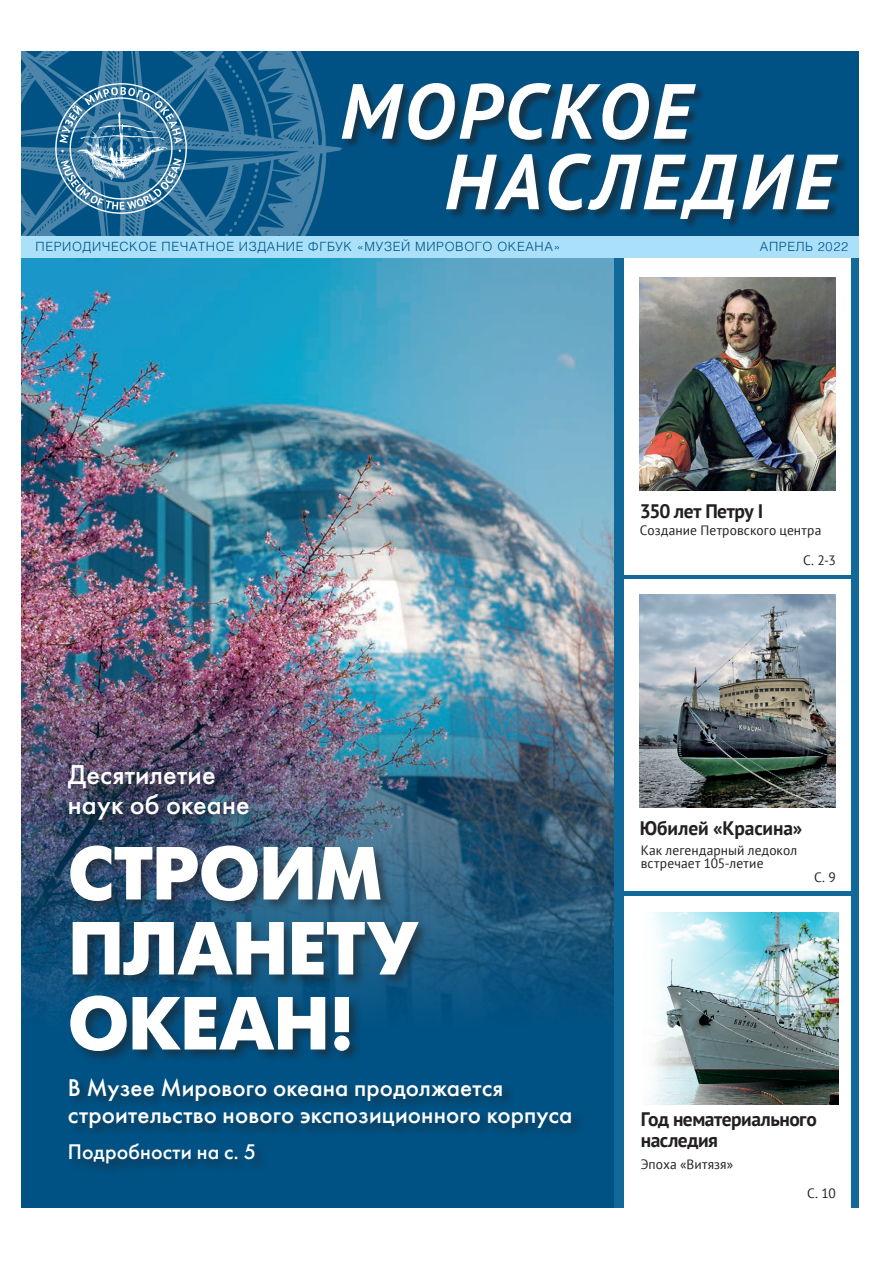
<style>
.page{position:relative;width:893px;height:1263px;background:#fff}
.page>*{position:absolute;margin:0;border:0;box-sizing:border-box;transform-origin:0 0}
.t1{font:italic 700 78px "PT Sans";letter-spacing:.05em;color:#fff}
.t2{font:700 75px "Futura Futuris C";letter-spacing:-.005em;color:#fff}
.t3{font:27px "Futura Futuris C";letter-spacing:.01em;color:#fff}
.t4{font:24px "Futura Futuris C";letter-spacing:.005em;color:#fff}
.t5{font:21px "Futura Futuris C";letter-spacing:.005em;color:#fff}
.t6{font:700 19.5px "PT Sans";letter-spacing:-.02em;color:#231f20}
.t7{font:13.5px/13.5px "PT Sans";letter-spacing:.005em;color:#231f20}
.t8{font:300 12.75px "Helios";letter-spacing:.05em;color:#005285}
</style>
<div class="page">
<div style="left:21px;top:258px;width:838px;height:950px;background:#005285"></div>
<img style="left:21px;top:258px;width:593px;height:387px">
<div style="left:21px;top:51px;width:838px;height:186px;background:#005285"></div>
<div style="left:343px;top:85px;width:506px;height:144px;background:#231f20;opacity:.54"></div>
<img style="left:21px;top:51px;width:321px;height:186px">
<div style="left:21px;top:237px;width:838px;height:21px;background:#aae0f9"></div>
<img style="left:56px;top:83px;width:130px;height:131px">
<img style="left:21px;top:645px;width:593px;height:366px">
<div style="left:614px;top:258px;width:245px;height:950px;background:#116999"></div>
<div style="left:624px;top:258px;width:226px;height:316px;background:#fff"></div>
<img style="left:640px;top:278px;width:195px;height:212px">
<div style="left:624px;top:579px;width:227px;height:312px;background:#fff"></div>
<img style="left:640px;top:594px;width:195px;height:213px">
<div style="left:624px;top:896px;width:227px;height:312px;background:#fff"></div>
<img style="left:649px;top:912px;width:189px;height:192px">
<div style="left:68px;top:844px;width:364px;height:221px;background:#231f20;opacity:.54"></div>
<div style="left:66px;top:763px;width:196px;height:70px;background:#231f20;opacity:.55"></div>
<div style="left:68px;top:1077px;width:517px;height:100px;background:#231f20;opacity:.55"></div>
<p class="t1" style="left:340px;top:60px;width:353px">МОРСКОЕ</p>
<p class="t1" style="left:444px;top:131px;width:391px">НАСЛЕДИЕ</p>
<p class="t8" style="left:36px;top:239px;width:527px">ПЕРИОДИЧЕСКОЕ ПЕЧАТНОЕ ИЗДАНИЕ ФГБУК «МУЗЕЙ МИРОВОГО ОКЕАНА»</p>
<p class="t8" style="left:760px;top:239px;width:90px">АПРЕЛЬ 2022</p>
<p class="t6" style="left:640px;top:499px;width:125px">350 лет Петру I</p>
<p class="t7" style="left:640px;top:523px;width:183px">Создание Петровского центра</p>
<p class="t7" style="left:803px;top:553px;width:34px">С. 2-3</p>
<p class="t3" style="left:68px;top:759px;width:149px">Десятилетие</p>
<p class="t3" style="left:68px;top:789px;width:183px">наук об океане</p>
<p class="t2" style="left:68px;top:832px;width:315px">СТРОИМ</p>
<p class="t2" style="left:68px;top:907px;width:352px">ПЛАНЕТУ</p>
<p class="t2" style="left:68px;top:982px;width:288px">ОКЕАН!</p>
<p class="t4" style="left:68px;top:1073px;width:437px">В Музее Мирового океана продолжается</p>
<p class="t4" style="left:68px;top:1100px;width:506px">строительство нового экспозиционного корпуса</p>
<p class="t5" style="left:68px;top:1139px;width:190px">Подробности на с. 5</p>
<p class="t6" style="left:640px;top:815px;width:164px">Юбилей «Красина»</p>
<p class="t7" style="left:641px;top:843px;width:158px">Как легендарный ледокол встречает 105-летие</p>
<p class="t7" style="left:814px;top:870px;width:23px">С. 9</p>
<p class="t6" style="left:641px;top:1106px;width:178px">Год нематериального</p>
<p class="t6" style="left:641px;top:1127px;width:79px">наследия</p>
<p class="t7" style="left:641px;top:1157px;width:94px">Эпоха «Витязя»</p>
<p class="t7" style="left:807px;top:1186px;width:30px">С. 10</p>
</div>
